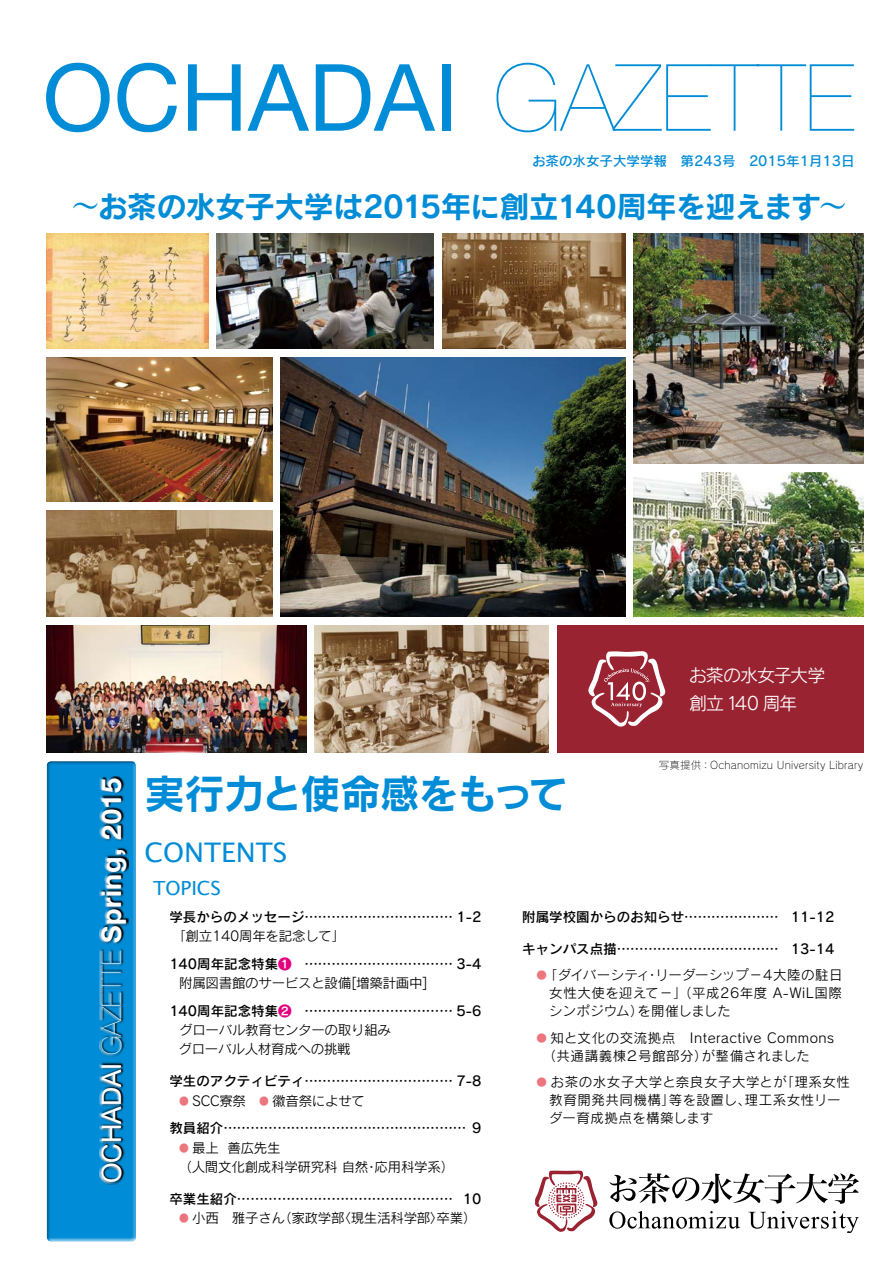
<style>
.page{position:relative;width:893px;height:1263px;background:#fff}
.page>*{position:absolute;margin:0;border:0;box-sizing:border-box;transform-origin:0 0}
.t1{font:93px "Helvetica Neue";color:#008cd6}
.t2{font:40.5px "Rodin Pro B";letter-spacing:-.04em;color:#008cd6}
.t3{font:30px "Rodin Pro B";letter-spacing:-.02em;color:#008cd6}
.t4{font:700 27px "Helvetica Neue LT Std";letter-spacing:.02em;color:#fff}
.t5{font:27px "Lucida Grande";color:#008cd6}
.t6{font:19.5px "Lucida Grande";color:#008cd6}
.t7{font:18px/28.2px "Rodin Pro M";letter-spacing:-.055em;color:#fff}
.t8{font:13.5px/19.2px "Rodin Pro M";letter-spacing:-.01em;color:#000}
.t9{font:13.5px "Rodin Pro DB";color:#000}
.t10{font:13.5px/18px "Rodin Pro M";letter-spacing:.04em;color:#000}
.t11{font:13.5px "Rodin Pro DB";color:#008cd6}
.t12{font:10.5px "Rodin Pro L";letter-spacing:.02em;color:#000}
.s1{font-weight:200}
.s2{font-family:"Matisse Pro DB"}
.s3{font-weight:400}
.s4{color:#e4007f}
.s5{font-size:10.5px;color:#ed757e}
</style>
<div class="page">
<img style="left:442px;top:234px;width:183px;height:115px">
<div style="left:47px;top:760px;width:91px;height:482px;background:#000;opacity:.4"></div>
<svg style="left:609px;top:1211px;width:131px;height:18px"></svg>
<svg style="left:748px;top:1211px;width:111px;height:20px"></svg>
<svg style="left:537px;top:1172px;width:60px;height:59px"></svg>
<svg style="left:609px;top:1173px;width:250px;height:31px"></svg>
<div style="left:99px;top:777px;width:29px;height:407px;background:#fff;opacity:.75"></div>
<svg style="left:101px;top:776px;width:28px;height:407px"></svg>
<img style="left:47px;top:625px;width:259px;height:128px">
<img style="left:217px;top:234px;width:217px;height:115px">
<img style="left:634px;top:234px;width:229px;height:229px">
<img style="left:315px;top:625px;width:234px;height:128px">
<img style="left:47px;top:510px;width:225px;height:107px">
<div style="left:557px;top:625px;width:306px;height:128px;background:#9a2332"></div>
<svg style="left:588px;top:651px;width:77px;height:76px"></svg>
<img style="left:47px;top:357px;width:225px;height:145px">
<img style="left:634px;top:472px;width:229px;height:145px">
<img style="left:281px;top:357px;width:344px;height:260px">
<img style="left:47px;top:234px;width:161px;height:115px">
<h1 class="t1" style="left:43px;top:42px;width:814px">OCHADAI <span class="s1">GAZETTE</span></h1>
<p class="t11" style="left:532px;top:152px;width:324px">お茶の水女子大学学報　第243号　2015年1月13日</p>
<h3 class="t3" style="left:71px;top:186px;width:779px"><span class="s2">〜</span>お茶の水女子大学は2015年に創立140周年を迎えます<span class="s2">〜</span></h3>
<h3 class="t7" style="left:689px;top:660px;width:138px">お茶の水女子大学創立140 周年</h3>
<h3 class="t4" style="left:95px;top:1183px;width:407px;rotate:-90deg"><span class="s3">OCHADAI</span> <span class="s1">GAZETTE</span> Spring, 2015</h3>
<h2 class="t2" style="left:145px;top:767px;width:426px">実行力と使命感をもって</h2>
<h3 class="t5" style="left:145px;top:837px;width:144px">CONTENTS</h3>
<h3 class="t6" style="left:153px;top:877px;width:69px">TOPICS</h3>
<p class="t12" style="left:659px;top:758px;width:206px">写真提供：Ochanomizu University Library</p>
<p class="t9" style="left:169px;top:908px;width:313px">学長からのメッセージ…………………………… 1-2</p>
<p class="t8" style="left:172px;top:926px;width:174px">「創立140周年を記念して」</p>
<p class="t9" style="left:169px;top:955px;width:313px">140周年記念特集<span class="s4">❶</span>… …………………………… 3-4</p>
<p class="t8" style="left:179px;top:973px;width:250px">附属図書館のサービスと設備[増築計画中]</p>
<p class="t9" style="left:169px;top:1002px;width:313px">140周年記念特集<span class="s4">❷</span>… …………………………… 5-6</p>
<p class="t8" style="left:169px;top:1020px;width:223px;text-indent:10px">グローバル教育センターの取り組み　グローバル人材育成への挑戦</p>
<p class="t9" style="left:169px;top:1072px;width:313px">学生のアクティビティ…………………………… 7-8</p>
<p class="t8" style="left:179px;top:1090px;width:188px"><span class="s5">●</span> SCC寮祭　<span class="s5">●</span> 徽音祭によせて</p>
<p class="t9" style="left:169px;top:1119px;width:313px">教員紹介……………………………………………… 9</p>
<p class="t8" style="left:169px;top:1137px;width:286px;text-indent:10px"><span class="s5">●</span> 最上 善広先生<br>　（人間文化創成科学研究科 自然・応用科学系）</p>
<p class="t9" style="left:169px;top:1190px;width:313px">卒業生紹介………………………………………… 10</p>
<p class="t8" style="left:179px;top:1208px;width:299px"><span class="s5">●</span> 小西　雅子さん（家政学部〈現生活科学部〉卒業）</p>
<p class="t9" style="left:522px;top:908px;width:313px">附属学校園からのお知らせ………………… 11-12</p>
<p class="t9" style="left:522px;top:940px;width:313px">キャンパス点描……………………………… 13-14</p>
<p class="t8" style="left:549px;top:966px;width:295px;line-height:18px;text-align:justify;text-indent:-12px"><span class="s5">●</span>「ダイバーシティ・リーダーシップ−4大陸の駐日女性大使を迎えて−」（平成26年度 A-WiL国際シンポジウム）を開催しました</p>
<p class="t10" style="left:542px;top:1028px;width:293px;text-indent:-6px"><span class="s5">●</span> 知と文化の交流拠点　Interactive Commons（共通講義棟２号館部分）が整備されました</p>
<p class="t10" style="left:549px;top:1073px;width:302px;text-indent:-13px"><span class="s5">●</span> お茶の水女子大学と奈良女子大学とが「理系女性教育開発共同機構」等を設置し、理工系女性リーダー育成拠点を構築します</p>
</div>
